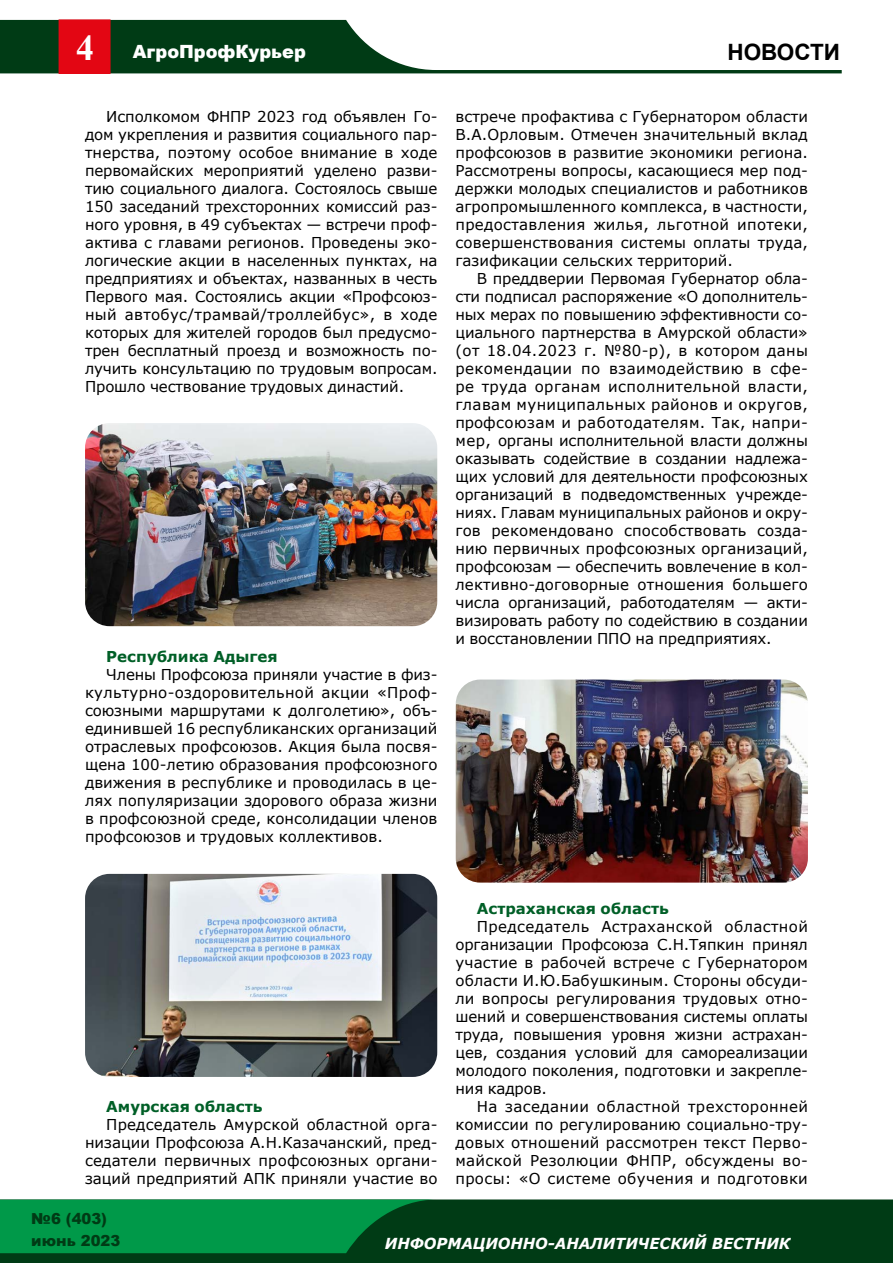
<style>
.page{position:relative;width:893px;height:1263px;background:#fff}
.page>*{position:absolute;margin:0;border:0;box-sizing:border-box;transform-origin:0 0}
.t1{font:700 36px "Times New Roman";color:#fff}
.t2{font:700 22.5px "Arial";color:#000}
.t3{font:900 18.15px "Arial";color:#fff}
.t4{font:italic 700 15.15px "Verdana";color:#fff}
.t5{font:900 15.15px/21.5px "Arial";color:#003b15}
.t6{font:15px/18px "Verdana";letter-spacing:-.01em;color:#000;text-align:justify}
.t7{font:700 15px "Verdana";color:#005f27}
</style>
<div class="page">
<svg style="left:0;top:20px;width:842px;height:53px"></svg>
<div style="left:59px;top:20px;width:51px;height:53px;background:#e30613"></div>
<div style="left:59px;top:19px;width:51px;height:55px;border:1px solid #e30613"></div>
<div style="left:0;top:1199px;width:893px;height:64px;background:#003b15"></div>
<svg style="left:0;top:1199px;width:436px;height:54px"></svg>
<img style="left:85px;top:423px;width:352px;height:203px">
<img style="left:456px;top:679px;width:352px;height:203px">
<img style="left:85px;top:874px;width:352px;height:203px">
<h1 class="t1" style="left:76px;top:22px;width:19px">4</h1>
<h2 class="t2" style="left:727px;top:36px;width:114px">НОВОСТИ</h2>
<p class="t3" style="left:133px;top:38px;width:175px">АгроПрофКурьер</p>
<p class="t6" style="left:85px;top:107px;width:354px;text-align:left;text-indent:21px">Исполкомом ФНПР 2023 год объявлен Го&shy;дом укрепления и развития социального пар&shy;тнерства, поэтому особое внимание в ходе первомайских мероприятий уделено разви&shy;тию социального диалога. Состоялось свыше 150 заседаний трехсторонних комиссий раз&shy;ного уровня, в 49 субъектах — встречи проф&shy;актива с главами регионов. Проведены эко&shy;логические акции в населенных пунктах, на предприятиях и объектах, названных в честь Первого мая. Состоялись акции «Профсоюз&shy;ный автобус/трамвай/троллейбус», в ходе которых для жителей городов был предусмо&shy;трен бесплатный проезд и возможность по&shy;лучить консультацию по трудовым вопросам.<br>Прошло чествование трудовых династий.</p>
<p class="t7" style="left:106px;top:646px;width:173px">Республика Адыгея</p>
<p class="t6" style="left:85px;top:665px;width:354px;text-align:left;text-indent:21px">Члены Профсоюза приняли участие в физ&shy;культурно-оздоровительной акции «Проф&shy;союзными маршрутами к долголетию», объ&shy;единившей 16 республиканских организаций отраслевых профсоюзов. Акция была посвя&shy;щена 100-летию образования профсоюзного движения в республике и проводилась в це&shy;лях популяризации здорового образа жизни в профсоюзной среде, консолидации членов профсоюзов и трудовых коллективов.</p>
<p class="t6" style="left:455px;top:107px;width:354px">встрече профактива с Губернатором области В.А.Орловым. Отмечен значительный вклад профсоюзов в развитие экономики региона.<br>Рассмотрены вопросы, касающиеся мер под&shy;держки молодых специалистов и работников агропромышленного комплекса, в частности, предоставления жилья, льготной ипотеки, совершенствования системы оплаты труда, газификации сельских территорий.</p>
<p class="t6" style="left:455px;top:269px;width:354px;text-indent:21px">В преддверии Первомая Губернатор обла&shy;сти подписал распоряжение «О дополнитель&shy;ных мерах по повышению эффективности со&shy;циального партнерства в Амурской области» (от 18.04.2023 г. №80-р), в котором даны рекомендации по взаимодействию в сфе&shy;ре труда органам исполнительной власти, главам муниципальных районов и округов, профсоюзам и работодателям. Так, напри&shy;мер, органы исполнительной власти должны оказывать содействие в создании надлежа&shy;щих условий для деятельности профсоюзных организаций в подведомственных учрежде&shy;ниях. Главам муниципальных районов и окру&shy;гов рекомендовано способствовать созда&shy;нию первичных профсоюзных организаций, профсоюзам — обеспечить вовлечение в кол&shy;лективно-договорные отношения большего числа организаций, работодателям — акти&shy;визировать работу по содействию в создании и восстановлении ППО на предприятиях.</p>
<p class="t7" style="left:106px;top:1096px;width:158px">Амурская область</p>
<p class="t6" style="left:85px;top:1115px;width:354px;text-indent:21px">Председатель Амурской областной орга&shy;низации Профсоюза А.Н.Казачанский, пред&shy;седатели первичных профсоюзных органи&shy;заций предприятий АПК приняли участие во</p>
<p class="t7" style="left:477px;top:898px;width:194px">Астраханская область</p>
<p class="t6" style="left:455px;top:917px;width:354px;text-indent:21px">Председатель Астраханской областной организации Профсоюза С.Н.Тяпкин принял участие в рабочей встрече с Губернатором области И.Ю.Бабушкиным. Стороны обсуди&shy;ли вопросы регулирования трудовых отно&shy;шений и совершенствования системы оплаты труда, повышения уровня жизни астрахан&shy;цев, создания условий для самореализации молодого поколения, подготовки и закрепле&shy;ния кадров.</p>
<p class="t6" style="left:455px;top:1097px;width:354px;text-indent:21px">На заседании областной трехсторонней комиссии по регулированию социально-тру&shy;довых отношений рассмотрен текст Перво&shy;майской Резолюции ФНПР, обсуждены во&shy;просы: «О системе обучения и подготовки</p>
<p class="t5" style="left:31px;top:1208px;width:90px">№6 (403) июнь 2023</p>
<p class="t4" style="left:385px;top:1233px;width:407px">ИНФОРМАЦИОННО-АНАЛИТИЧЕСКИЙ ВЕСТНИК</p>
</div>
